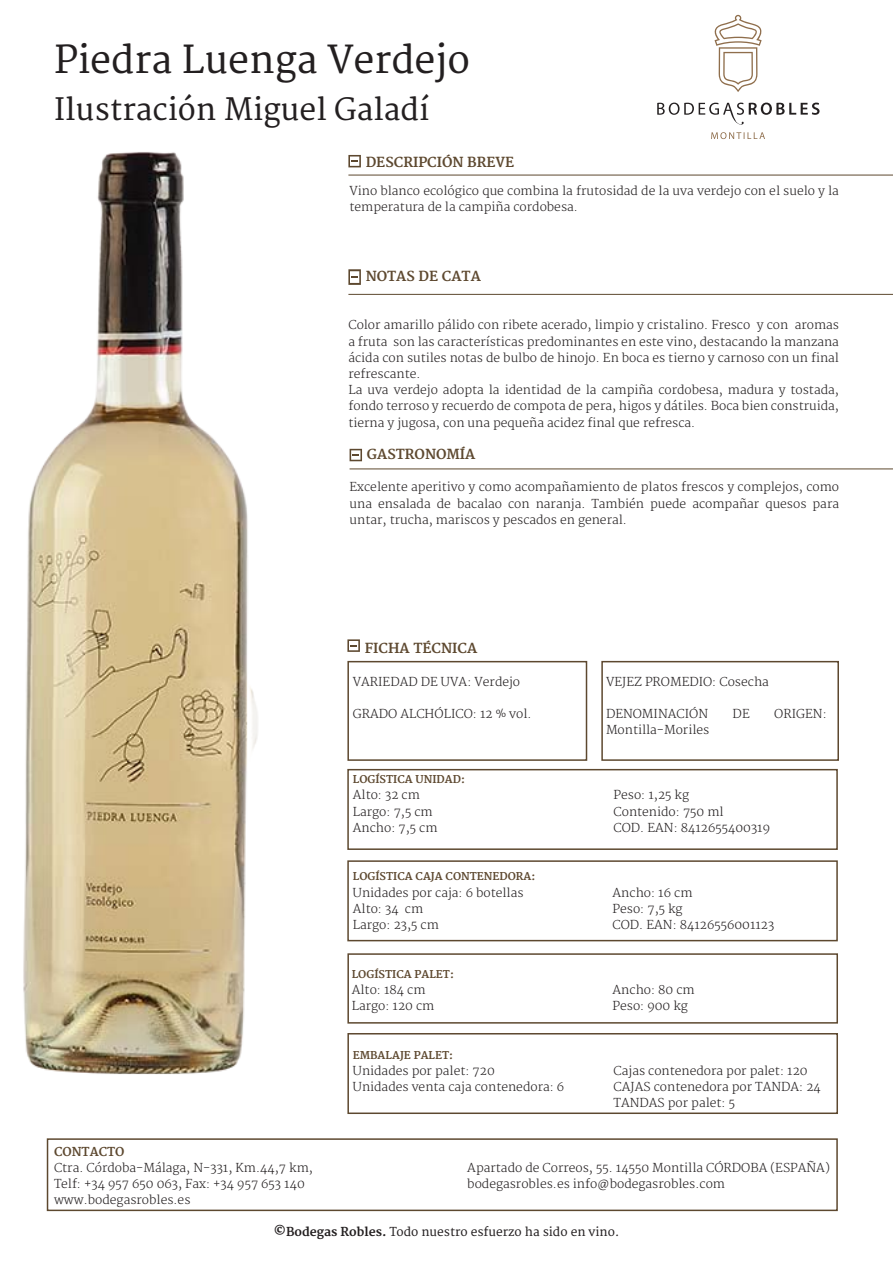
<style>
.page{position:relative;width:893px;height:1263px;background:#fff}
.page>*{position:absolute;margin:0;border:0;box-sizing:border-box;transform-origin:0 0}
.t1{font:37.5px "Merriweather";color:#231f20}
.t2{font:30px "Merriweather";color:#231f20}
.t3{font:700 13.5px "Merriweather";color:#5d482f}
.t4{font:300 12px/16.2px "Merriweather";color:#231f20;text-align:justify}
.t5{font:12px "Merriweather";color:#231f20}
.t6{font:700 12px "Merriweather";color:#5d482f}
.t7{font:700 10.5px "Merriweather";color:#5d482f}
.s1{font-weight:700}
</style>
<div class="page">
<hr style="left:348px;top:175px;width:545px;height:1px;background:#5d482f">
<hr style="left:348px;top:294px;width:545px;height:1px;background:#5d482f">
<hr style="left:350px;top:468px;width:543px;height:1px;background:#5d482f">
<div style="left:47px;top:1138px;width:791px;height:73px;border:2px solid #5d482f"></div>
<div style="left:347px;top:661px;width:240px;height:100px;border:2px solid #5d482f"></div>
<div style="left:601px;top:661px;width:238px;height:100px;border:2px solid #5d482f"></div>
<div style="left:347px;top:769px;width:491px;height:81px;border:2px solid #5d482f"></div>
<div style="left:347px;top:860px;width:491px;height:81px;border:2px solid #5d482f"></div>
<div style="left:347px;top:1033px;width:491px;height:81px;border:2px solid #5d482f"></div>
<svg style="left:657px;top:103px;width:162px;height:22px"></svg>
<svg style="left:711px;top:132px;width:54px;height:7px"></svg>
<svg style="left:714px;top:15px;width:48px;height:77px"></svg>
<div style="left:347px;top:953px;width:491px;height:70px;border:2px solid #5d482f"></div>
<img style="left:23px;top:152px;width:468px;height:987px">
<p class="t1" style="left:54px;top:38px;width:417px">Piedra Luenga Verdejo</p>
<p class="t2" style="left:54px;top:92px;width:377px">Ilustración Miguel Galadí</p>
<p class="t3" style="left:366px;top:155px;width:150px">DESCRIPCIÓN BREVE</p>
<p class="t4" style="left:349px;top:183px;width:491px">Vino blanco ecológico que combina la frutosidad de la uva verdejo con el suelo y la temperatura de la campiña cordobesa.</p>
<p class="t3" style="left:366px;top:268px;width:117px">NOTAS DE CATA</p>
<p class="t4" style="left:348px;top:318px;width:492px">Color amarillo pálido con ribete acerado, limpio y cristalino. Fresco y con aromas a fruta son las características predominantes en este vino, destacando la manzana ácida con sutiles notas de bulbo de hinojo. En boca es tierno y carnoso con un final refrescante.</p>
<p class="t4" style="left:348px;top:382px;width:492px">La uva verdejo adopta la identidad de la campiña cordobesa, madura y tostada, fondo terroso y recuerdo de compota de pera, higos y dátiles. Boca bien construida, tierna y jugosa, con una pequeña acidez final que refresca.</p>
<p class="t3" style="left:367px;top:446px;width:110px">GASTRONOMÍA</p>
<p class="t4" style="left:350px;top:480px;width:491px">Excelente aperitivo y como acompañamiento de platos frescos y complejos, como una ensalada de bacalao con naranja. También puede acompañar quesos para untar, trucha, mariscos y pescados en general.</p>
<p class="t3" style="left:365px;top:641px;width:114px">FICHA TÉCNICA</p>
<p class="t4" style="left:353px;top:674px;width:169px">VARIEDAD DE UVA: Verdejo</p>
<p class="t4" style="left:353px;top:706px;width:180px">GRADO ALCHÓLICO: 12 % vol.</p>
<p class="t7" style="left:353px;top:773px;width:114px">LOGÍSTICA UNIDAD:</p>
<p class="t4" style="left:353px;top:787px;width:69px">Alto: 32 cm</p>
<p class="t4" style="left:353px;top:804px;width:81px">Largo: 7,5 cm</p>
<p class="t4" style="left:353px;top:820px;width:86px">Ancho: 7,5 cm</p>
<p class="t7" style="left:353px;top:870px;width:184px">LOGÍSTICA CAJA CONTENEDORA:</p>
<p class="t4" style="left:353px;top:885px;width:172px">Unidades por caja: 6 botellas</p>
<p class="t4" style="left:353px;top:901px;width:72px">Alto: 34 cm</p>
<p class="t4" style="left:353px;top:917px;width:88px">Largo: 23,5 cm</p>
<p class="t7" style="left:352px;top:968px;width:104px">LOGÍSTICA PALET:</p>
<p class="t4" style="left:352px;top:982px;width:75px">Alto: 184 cm</p>
<p class="t4" style="left:352px;top:998px;width:84px">Largo: 120 cm</p>
<p class="t7" style="left:353px;top:1049px;width:102px">EMBALAJE PALET:</p>
<p class="t4" style="left:353px;top:1063px;width:144px">Unidades por palet: 720</p>
<p class="t4" style="left:353px;top:1079px;width:213px">Unidades venta caja contenedora: 6</p>
<p class="t4" style="left:606px;top:674px;width:164px">VEJEZ PROMEDIO: Cosecha</p>
<p class="t4" style="left:606px;top:706px;width:104px">DENOMINACIÓN</p>
<p class="t4" style="left:733px;top:706px;width:19px">DE</p>
<p class="t4" style="left:774px;top:706px;width:54px">ORIGEN:</p>
<p class="t4" style="left:606px;top:723px;width:105px">Montilla-Moriles</p>
<p class="t4" style="left:614px;top:787px;width:77px">Peso: 1,25 kg</p>
<p class="t4" style="left:614px;top:804px;width:112px">Contenido: 750 ml</p>
<p class="t4" style="left:614px;top:820px;width:158px">COD. EAN: 8412655400319</p>
<p class="t4" style="left:613px;top:885px;width:81px">Ancho: 16 cm</p>
<p class="t4" style="left:613px;top:901px;width:72px">Peso: 7,5 kg</p>
<p class="t4" style="left:613px;top:917px;width:163px">COD. EAN: 84126556001123</p>
<p class="t4" style="left:613px;top:982px;width:84px">Ancho: 80 cm</p>
<p class="t4" style="left:613px;top:998px;width:77px">Peso: 900 kg</p>
<p class="t4" style="left:614px;top:1063px;width:196px">Cajas contenedora por palet: 120</p>
<p class="t4" style="left:614px;top:1079px;width:209px">CAJAS contenedora por TANDA: 24</p>
<p class="t4" style="left:614px;top:1095px;width:123px">TANDAS por palet: 5</p>
<p class="t6" style="left:54px;top:1144px;width:72px">CONTACTO</p>
<p class="t4" style="left:54px;top:1160px;width:260px">Ctra. Córdoba-Málaga, N-331, Km.44,7 km,</p>
<p class="t4" style="left:467px;top:1160px;width:364px">Apartado de Correos, 55. 14550 Montilla CÓRDOBA (ESPAÑA)</p>
<p class="t4" style="left:54px;top:1176px;width:252px">Telf: +34 957 650 063, Fax: +34 957 653 140</p>
<p class="t4" style="left:467px;top:1176px;width:259px">bodegasrobles.es info@bodegasrobles.com</p>
<p class="t4" style="left:54px;top:1192px;width:138px">www.bodegasrobles.es</p>
<p class="t5" style="left:274px;top:1225px;width:347px"><span class="s1">©Bodegas Robles.</span> Todo nuestro esfuerzo ha sido en vino.</p>
</div>
